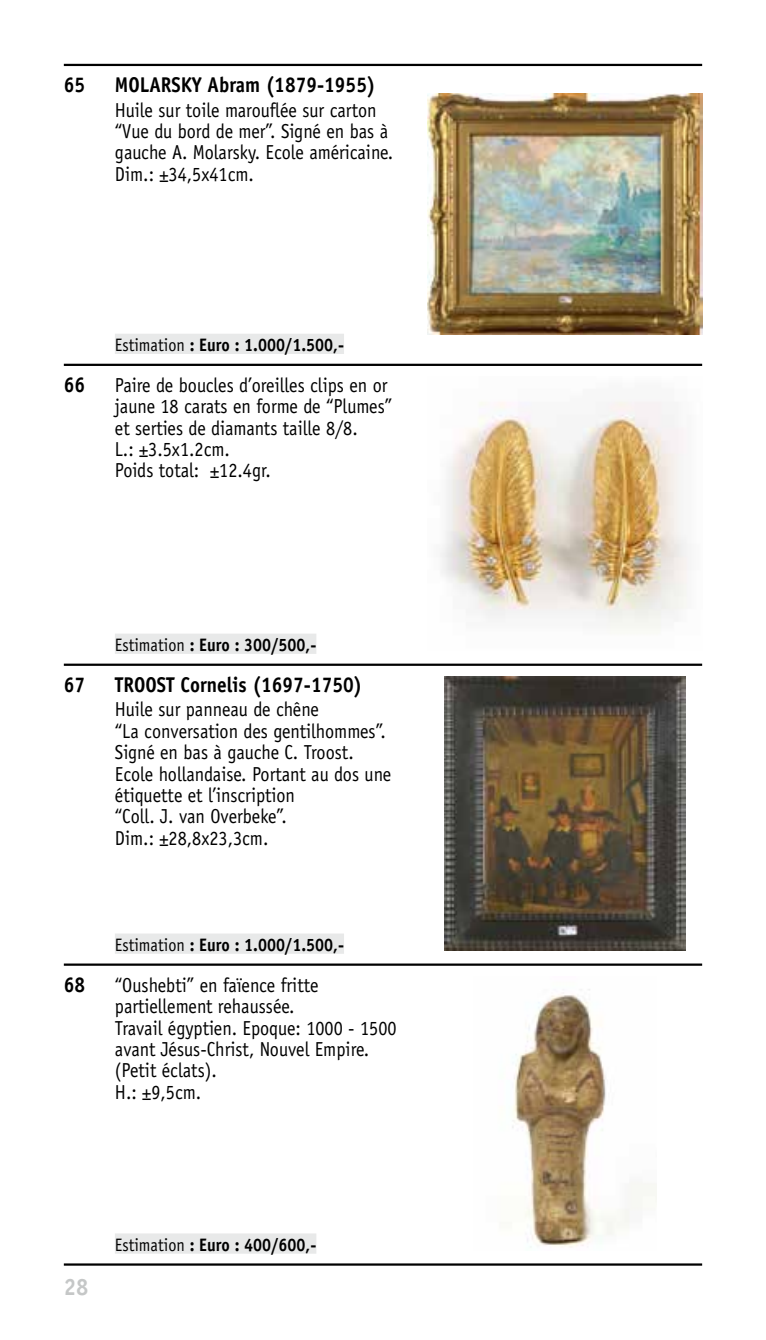
<style>
.page{position:relative;width:766px;height:1340px;background:#fff}
.page>*{position:absolute;margin:0;border:0;box-sizing:border-box;transform-origin:0 0}
.t1{font:700 23.62px "Officina Sans Std";color:#c5c7c7;scale:.94 1}
.t2{font:700 21.38px "Officina Sans Std";color:#000;scale:.9 1}
.t3{font:20.25px/21.4px "Officina Sans Std";color:#000;scale:.9 1}
.t4{font:700 18px "Officina Sans Std";color:#000;scale:.9 1}
.s1{font-weight:400}
</style>
<div class="page">
<img style="left:427px;top:93px;width:275px;height:241px">
<div style="left:115px;top:334px;width:229px;height:20px;background:#e8e9e9"></div>
<img style="left:440px;top:400px;width:249px;height:231px">
<div style="left:115px;top:633px;width:201px;height:21px;background:#e8e9e9"></div>
<img style="left:444px;top:676px;width:241px;height:274px">
<div style="left:115px;top:933px;width:229px;height:20px;background:#e8e9e9"></div>
<img style="left:512px;top:989px;width:144px;height:259px">
<div style="left:115px;top:1233px;width:201px;height:20px;background:#e8e9e9"></div>
<hr style="left:64px;top:64px;width:638px;height:2px;background:#000">
<hr style="left:64px;top:364px;width:638px;height:2px;background:#000">
<hr style="left:64px;top:663px;width:638px;height:3px;background:#000">
<hr style="left:64px;top:963px;width:638px;height:2px;background:#000">
<hr style="left:64px;top:1263px;width:638px;height:2px;background:#000">
<p class="t2" style="left:64px;top:71px;width:25px">65</p>
<p class="t2" style="left:115px;top:71px;width:291px">MOLARSKY Abram (1879-1955)</p>
<p class="t3" style="left:115px;top:99px;width:311px">Huile sur toile marouflée sur carton “Vue du bord de mer”. Signé en bas à gauche A. Molarsky. Ecole américaine.<br>Dim.: ±34,5x41cm.</p>
<p class="t4" style="left:115px;top:333px;width:256px"><span class="s1">Estimation</span> : Euro : 1.000/1.500,-</p>
<p class="t2" style="left:64px;top:371px;width:25px">66</p>
<p class="t3" style="left:115px;top:374px;width:309px">Paire de boucles d’oreilles clips en or jaune 18 carats en forme de “Plumes” et serties de diamants taille 8/8.<br>L.: ±3.5x1.2cm.<br>Poids total: ±12.4gr.</p>
<p class="t4" style="left:115px;top:633px;width:225px"><span class="s1">Estimation</span> : Euro : 300/500,-</p>
<p class="t2" style="left:64px;top:671px;width:25px">67</p>
<p class="t2" style="left:115px;top:671px;width:276px">TROOST Cornelis (1697-1750)</p>
<p class="t3" style="left:115px;top:699px;width:308px">Huile sur panneau de chêne<br>“La conversation des gentilhommes”.<br>Signé en bas à gauche C. Troost.<br>Ecole hollandaise. Portant au dos une étiquette et l’inscription<br>“Coll. J. van Overbeke”.<br>Dim.: ±28,8x23,3cm.</p>
<p class="t4" style="left:115px;top:933px;width:256px"><span class="s1">Estimation</span> : Euro : 1.000/1.500,-</p>
<p class="t2" style="left:64px;top:971px;width:25px">68</p>
<p class="t3" style="left:115px;top:974px;width:314px">“Oushebti” en faïence fritte partiellement rehaussée.<br>Travail égyptien. Epoque: 1000 - 1500 avant Jésus-Christ, Nouvel Empire. (Petit éclats).<br>H.: ±9,5cm.</p>
<p class="t1" style="left:64px;top:1272px;width:28px">28</p>
<p class="t4" style="left:115px;top:1233px;width:225px"><span class="s1">Estimation</span> : Euro : 400/600,-</p>
</div>
